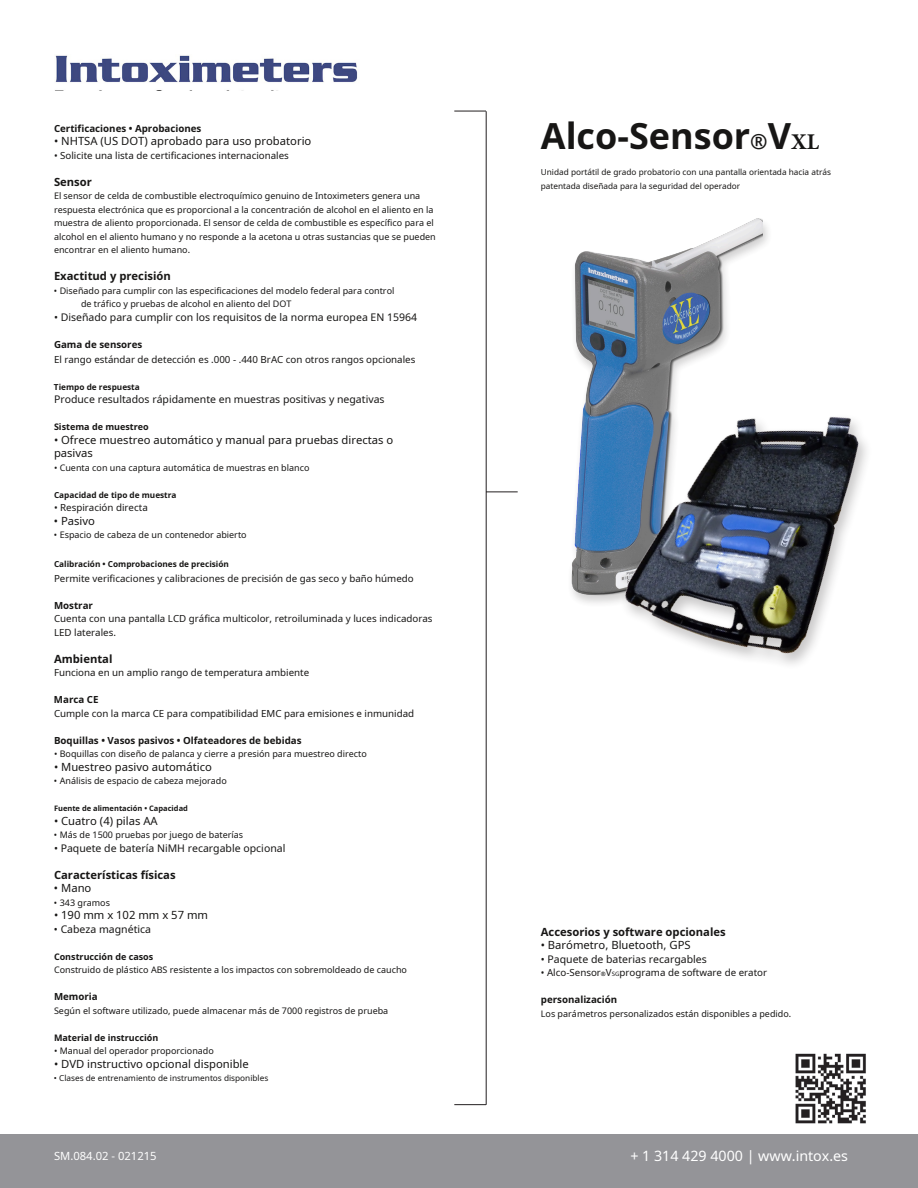
<style>
.page{position:relative;width:918px;height:1188px;background:#fff}
.page>*{position:absolute;margin:0;border:0;box-sizing:border-box;transform-origin:0 0}
.t1{font:700 36px "Noto Sans";color:#171615}
.t2{font:14.25px "Noto Sans";color:#fff}
.t3{font:11.25px/13.5px "Noto Sans";color:#171615}
.t4{font:700 11.25px "Noto Sans";color:#171615}
.t5{font:11.25px "Noto Sans";color:#fff}
.t6{font:10.5px "Noto Sans";color:#171615}
.t7{font:9.75px/13.5px "Noto Sans";color:#171615}
.t8{font:700 9.75px "Noto Sans";color:#171615}
.t9{font:9px/13.5px "Noto Sans";color:#171615}
.t10{font:700 9px "Noto Sans";color:#171615}
.t11{font:8.25px/14.4px "Noto Sans";color:#171615}
.t12{font:700 8.25px "Noto Sans";color:#171615}
.t13{font:700 7.5px "Noto Sans";color:#171615}
.s1{font-size:21px}
.s2{font-family:"Minion Pro";font-size:22.5px}
.s3{font-weight:700;font-size:6px}
.s4{font-size:6px}
</style>
<div class="page">
<div style="left:0;top:1134px;width:918px;height:54px;background:#949498"></div>
<hr style="left:486px;top:111px;width:1px;height:994px;background:#231f20">
<hr style="left:454px;top:111px;width:32px;height:1px;background:#231f20">
<hr style="left:454px;top:1104px;width:32px;height:1px;background:#231f20">
<hr style="left:486px;top:492px;width:32px;height:1px;background:#231f20">
<img style="left:55px;top:55px;width:303px;height:36px">
<img style="left:795px;top:1053px;width:71px;height:71px">
<img style="left:571px;top:218px;width:191px;height:386px">
<img style="left:617px;top:411px;width:250px;height:251px">
<h1 class="t1" style="left:541px;top:110px;width:280px">Alco-Sensor<span class="s1">®</span>V<span class="s2">XL</span></h1>
<p class="t11" style="left:541px;top:165px;width:292px">Unidad portátil de grado probatorio con una pantalla orientada hacia atrás patentada diseñada para la seguridad del operador</p>
<p class="t8" style="left:54px;top:122px;width:149px">Certificaciones • Aprobaciones</p>
<p class="t3" style="left:54px;top:134px;width:259px">• NHTSA (US DOT) aprobado para uso probatorio</p>
<p class="t7" style="left:54px;top:148px;width:236px">• Solicite una lista de certificaciones internacionales</p>
<p class="t4" style="left:54px;top:174px;width:39px">Sensor</p>
<p class="t9" style="left:54px;top:189px;width:383px">El sensor de celda de combustible electroquímico genuino de Intoximeters genera una respuesta electrónica que es proporcional a la concentración de alcohol en el aliento en la muestra de aliento proporcionada. El sensor de celda de combustible es específico para el alcohol en el aliento humano y no responde a la acetona u otras sustancias que se pueden encontrar en el aliento humano.</p>
<p class="t4" style="left:54px;top:268px;width:118px">Exactitud y precisión</p>
<p class="t9" style="left:81px;top:284px;width:315px;text-indent:-27px">• Diseñado para cumplir con las especificaciones del modelo federal para control de tráfico y pruebas de alcohol en aliento del DOT</p>
<p class="t6" style="left:54px;top:310px;width:365px">• Diseñado para cumplir con los requisitos de la norma europea EN 15964</p>
<p class="t8" style="left:54px;top:338px;width:90px">Gama de sensores</p>
<p class="t7" style="left:54px;top:352px;width:363px">El rango estándar de detección es .000 - .440 BrAC con otros rangos opcionales</p>
<p class="t12" style="left:54px;top:381px;width:87px">Tiempo de respuesta</p>
<p class="t6" style="left:54px;top:392px;width:332px">Produce resultados rápidamente en muestras positivas y negativas</p>
<p class="t10" style="left:54px;top:421px;width:96px">Sistema de muestreo</p>
<p class="t3" style="left:54px;top:433px;width:341px">• Ofrece muestreo automático y manual para pruebas directas o pasivas</p>
<p class="t9" style="left:54px;top:461px;width:257px">• Cuenta con una captura automática de muestras en blanco</p>
<p class="t12" style="left:54px;top:489px;width:124px">Capacidad de tipo de muestra</p>
<p class="t7" style="left:54px;top:501px;width:95px">• Respiración directa</p>
<p class="t3" style="left:54px;top:514px;width:43px">• Pasivo</p>
<p class="t9" style="left:54px;top:528px;width:194px">• Espacio de cabeza de un contenedor abierto</p>
<p class="t12" style="left:54px;top:558px;width:177px">Calibración • Comprobaciones de precisión</p>
<p class="t7" style="left:54px;top:571px;width:361px">Permite verificaciones y calibraciones de precisión de gas seco y baño húmedo</p>
<p class="t8" style="left:54px;top:599px;width:41px">Mostrar</p>
<p class="t7" style="left:54px;top:612px;width:380px">Cuenta con una pantalla LCD gráfica multicolor, retroiluminada y luces indicadoras<br>LED laterales.</p>
<p class="t4" style="left:54px;top:651px;width:60px">Ambiental</p>
<p class="t7" style="left:54px;top:666px;width:257px">Funciona en un amplio rango de temperatura ambiente</p>
<p class="t8" style="left:54px;top:693px;width:46px">Marca CE</p>
<p class="t7" style="left:54px;top:706px;width:362px">Cumple con la marca CE para compatibilidad EMC para emisiones e inmunidad</p>
<p class="t8" style="left:54px;top:734px;width:249px">Boquillas • Vasos pasivos • Olfateadores de bebidas</p>
<p class="t9" style="left:54px;top:747px;width:314px">• Boquillas con diseño de palanca y cierre a presión para muestreo directo</p>
<p class="t3" style="left:54px;top:760px;width:159px">• Muestreo pasivo automático</p>
<p class="t9" style="left:54px;top:774px;width:174px">• Análisis de espacio de cabeza mejorado</p>
<p class="t13" style="left:54px;top:803px;width:135px">Fuente de alimentación • Capacidad</p>
<p class="t3" style="left:54px;top:814px;width:105px">• Cuatro (4) pilas AA</p>
<p class="t9" style="left:54px;top:828px;width:191px">• Más de 1500 pruebas por juego de baterías</p>
<p class="t6" style="left:54px;top:841px;width:233px">• Paquete de batería NiMH recargable opcional</p>
<p class="t4" style="left:54px;top:867px;width:123px">Características físicas</p>
<p class="t3" style="left:54px;top:881px;width:39px">• Mano</p>
<p class="t9" style="left:54px;top:896px;width:57px">• 343 gramos</p>
<p class="t3" style="left:54px;top:908px;width:156px">• 190 mm x 102 mm x 57 mm</p>
<p class="t6" style="left:54px;top:922px;width:99px">• Cabeza magnética</p>
<p class="t4" style="left:541px;top:924px;width:186px">Accesorios y software opcionales</p>
<p class="t3" style="left:541px;top:938px;width:151px">• Barómetro, Bluetooth, GPS</p>
<p class="t6" style="left:541px;top:951px;width:168px">• Paquete de baterias recargables</p>
<p class="t7" style="left:541px;top:966px;width:228px">• Alco-Sensor<span class="s3">®</span>V<span class="s4">SG</span>programa de software de erator</p>
<p class="t10" style="left:54px;top:950px;width:101px">Construcción de casos</p>
<p class="t9" style="left:54px;top:963px;width:355px">Construido de plástico ABS resistente a los impactos con sobremoldeado de caucho</p>
<p class="t8" style="left:54px;top:990px;width:45px">Memoria</p>
<p class="t9" style="left:54px;top:1004px;width:336px">Según el software utilizado, puede almacenar más de 7000 registros de prueba</p>
<p class="t8" style="left:541px;top:993px;width:78px">personalización</p>
<p class="t9" style="left:541px;top:1006px;width:252px">Los parámetros personalizados están disponibles a pedido.</p>
<p class="t10" style="left:54px;top:1031px;width:106px">Material de instrucción</p>
<p class="t9" style="left:54px;top:1044px;width:161px">• Manual del operador proporcionado</p>
<p class="t3" style="left:54px;top:1057px;width:196px">• DVD instructivo opcional disponible</p>
<p class="t11" style="left:54px;top:1071px;width:216px">• Clases de entrenamiento de instrumentos disponibles</p>
<p class="t5" style="left:54px;top:1147px;width:104px">SM.084.02 - 021215</p>
<h2 class="t2" style="left:630px;top:1145px;width:219px">+ 1 314 429 4000 | www.intox.es</h2>
</div>
